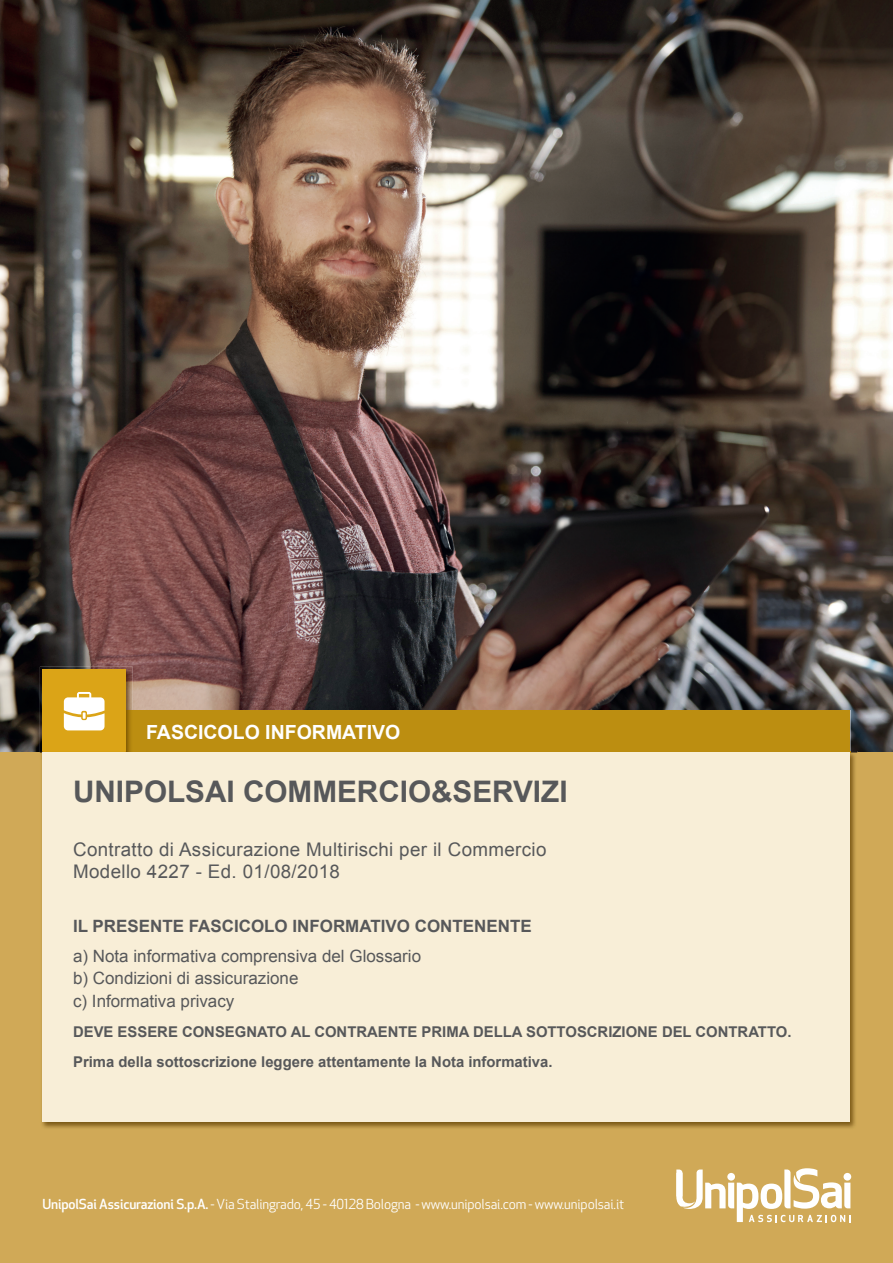
<style>
.page{position:relative;width:893px;height:1263px;background:#fff}
.page>*{position:absolute;margin:0;border:0;box-sizing:border-box;transform-origin:0 0}
.t1{font:700 29.7px "Arial";color:#57585a}
.t2{font:700 19.5px "Arial";color:#fff}
.t3{font:18.75px/22.5px "Arial";letter-spacing:.02em;color:#57585a}
.t4{font:16.95px/22.5px "Arial";color:#57585a}
.t5{font:700 16.95px "Arial";color:#57585a}
.t6{font:700 14.85px/30px "Arial";color:#57585a}
.t7{font:13.5px "Apex New";letter-spacing:-.01em;color:#fff}
.s1{font-style:inherit}
.s2{font-weight:500}
</style>
<div class="page">
<img style="left:0;top:0;width:893px;height:753px">
<div style="left:0;top:753px;width:893px;height:510px;background:#d0a957"></div>
<div style="left:843px;top:1173px;width:8px;height:7px;background:#fff;border-radius:50%"></div>
<svg style="left:676px;top:1168px;width:174px;height:54px"></svg>
<div style="left:42px;top:710px;width:808px;height:42px;background:#bc8e11"></div>
<img style="left:40px;top:667px;width:93px;height:84px">
<img style="left:126px;top:710px;width:7px;height:41px">
<div style="left:42px;top:669px;width:84px;height:84px;background:#dba417"></div>
<img style="left:850px;top:751px;width:7px;height:2px">
<img style="left:41px;top:753px;width:814px;height:375px">
<img style="left:40px;top:751px;width:810px;height:2px">
<img style="left:42px;top:751px;width:84px;height:2px">
<div style="left:42px;top:753px;width:808px;height:369px;background:#f8eed7"></div>
<svg style="left:64px;top:692px;width:41px;height:38px"></svg>
<h2 class="t2" style="left:146px;top:721px;width:256px">FASCICOLO INFORMATIVO</h2>
<h1 class="t1" style="left:73px;top:774px;width:496px">UNIPOLSAI COMMERCIO&amp;SERVIZI</h1>
<p class="t3" style="left:73px;top:838px;width:475px">Contratto di Assicurazione Multirischi per il Commercio<br>Modello 4227 - Ed. <span class="s1">0</span>1<span class="s1">/</span>08<span class="s1">/</span>2018</p>
<p class="t5" style="left:73px;top:916px;width:460px">IL PRESENTE FASCICOLO INFORMATIVO CONTENENTE</p>
<p class="t4" style="left:73px;top:945px;width:350px">a) Nota informativa comprensiva del Glossario b) Condizioni di assicurazione<br>c) Informativa privacy</p>
<p class="t6" style="left:73px;top:1017px;width:720px">DEVE ESSERE CONSEGNATO AL CONTRAENTE PRIMA DELLA SOTTOSCRIZIONE DEL CONTRATTO.<br>Prima della sottoscrizione leggere attentamente la Nota informativa.</p>
<p class="t7" style="left:42px;top:1195px;width:583px"><span class="s2">UnipolSai Assicurazioni S.p.A.</span> - Via Stalingrado, 45 - 40128 Bologna - www.unipolsai.com - www.unipolsai.it</p>
</div>
